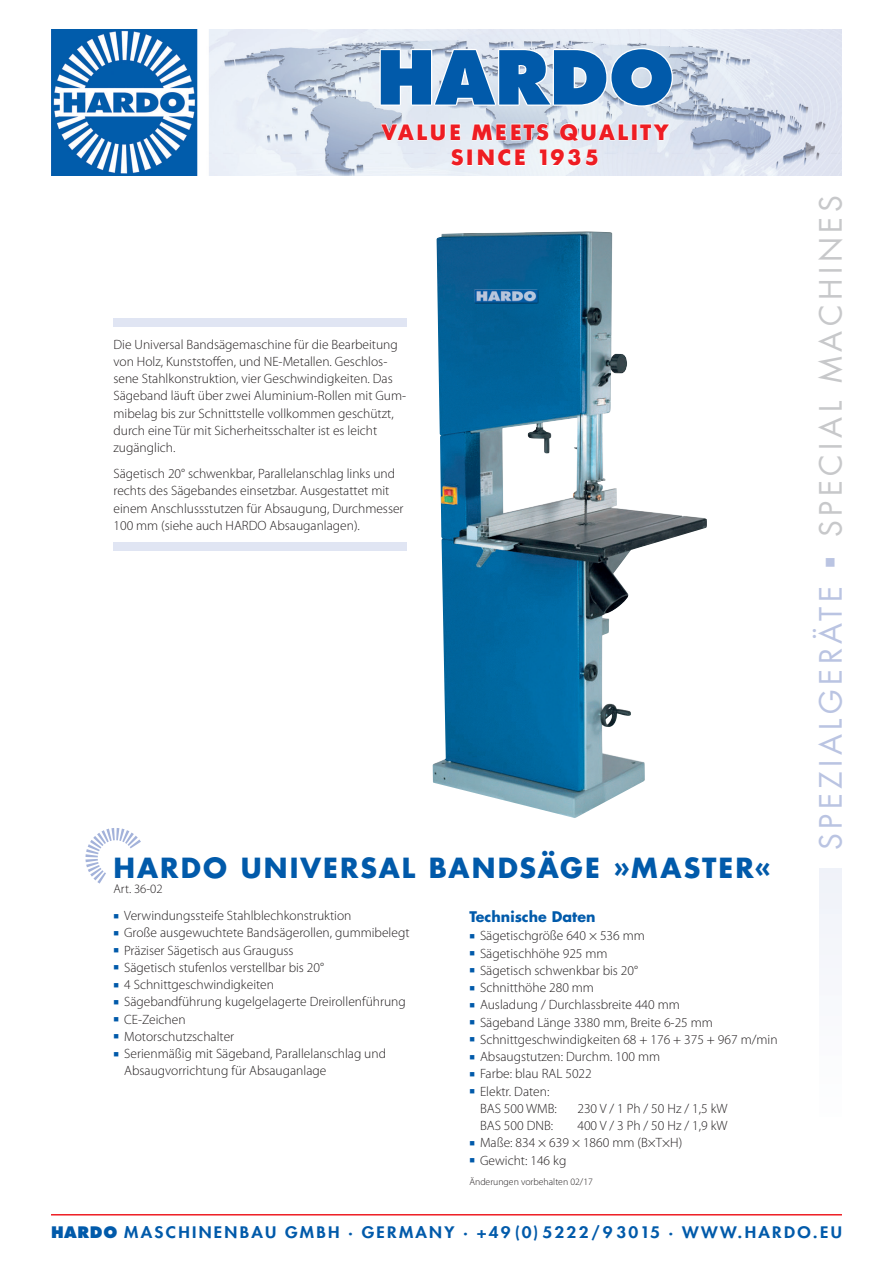
<style>
.page{position:relative;width:893px;height:1263px;background:#fff}
.page>*{position:absolute;margin:0;border:0;box-sizing:border-box;transform-origin:0 0}
.t1{font:800 72.15px "Futura Std";color:#015aaa}
.t2{font:30px "Futura Std";letter-spacing:.15em;color:#c7c8ca}
.NEU_Headline_Versali{font:700 27px "Futura Std";letter-spacing:.075em;color:#015aaa}
.t3{font:700 21.9px/25.7px "Futura BQ";letter-spacing:.11em;color:#ee1d23;text-align:center}
.t4{font:800 15.45px "Futura Std";letter-spacing:.135em;color:#015aaa;scale:1.1 1}
.NEU_Sublines{font:700 14.25px "Futura Std";color:#015aaa}
.NEU_Fließ_Bullets{font:300 13.5px/17.2px "Myriad Pro";color:#231f20}
.NEU_Fließ{font:300 13.5px/17.2px "Myriad Pro";color:#231f20}
.ArtNr{font:300 12.75px "Myriad Pro";color:#231f20}
.NEU_Unterzeile{font:300 9.75px "Myriad Pro";color:#231f20}
.s1{color:#015aaa}
.s2{color:#bac4e2}
.s3{font-style:inherit}
</style>
<div class="page">
<img style="left:433px;top:231px;width:274px;height:587px">
<svg style="left:85px;top:828px;width:56px;height:55px"></svg>
<div style="left:113px;top:318px;width:294px;height:8px;background:#e0e5f3"></div>
<div style="left:113px;top:543px;width:294px;height:8px;background:#e0e5f3"></div>
<img style="left:51px;top:30px;width:791px;height:145px">
<svg style="left:378px;top:47px;width:296px;height:61px"></svg>
<svg style="left:380px;top:123px;width:82px;height:18px"></svg>
<svg style="left:471px;top:123px;width:79px;height:18px"></svg>
<svg style="left:559px;top:122px;width:70px;height:20px"></svg>
<div style="left:632px;top:124px;width:5px;height:16px;border:1px solid #fff"></div>
<svg style="left:639px;top:123px;width:33px;height:18px"></svg>
<svg style="left:450px;top:148px;width:14px;height:19px"></svg>
<div style="left:467px;top:149px;width:6px;height:17px;border:1px solid #fff"></div>
<svg style="left:477px;top:148px;width:49px;height:210px"></svg>
<svg style="left:539px;top:148px;width:60px;height:19px"></svg>
<hr style="left:51px;top:1214px;width:791px;height:1px;background:#ee1d23">
<div style="left:819px;top:868px;width:23px;height:260px;background:#f7f9fc"></div>
<h1 class="t1" style="left:376px;top:32px;width:299px">HARDO</h1>
<h3 class="t3" style="left:381px;top:119px;width:289px">VALUE MEETS QUALITY<br>SINCE 1935</h3>
<p class="NEU_Fließ" style="left:113px;top:336px;width:294px">Die Universal Bandsägemaschine für die Bearbeitung von Holz, Kunststoffen, und NE-Metallen. Geschlos&shy;sene Stahlkonstruktion, vier Geschwindigkeiten. Das Sägeband läuft über zwei Aluminium-Rollen mit Gum&shy;mibelag bis zur Schnittstelle vollkommen geschützt, durch eine Tür mit Sicherheitsschalter ist es leicht zugänglich.</p>
<p class="NEU_Fließ" style="left:113px;top:465px;width:292px">Sägetisch 20° schwenkbar, Parallelanschlag links und rechts des Sägebandes einsetzbar. Ausgestattet mit einem Anschlussstutzen für Absaugung, Durchmesser 100 mm (siehe auch HARDO Absauganlagen).</p>
<p class="NEU_Headline_Versali" style="left:114px;top:850px;width:659px">HARDO UNIVERSAL BANDSÄGE »MASTER«</p>
<p class="ArtNr" style="left:114px;top:882px;width:51px">Art. 36-02</p>
<p class="NEU_Fließ_Bullets" style="left:114px;top:907px;width:239px"><span class="s1">■</span> Verwindungssteife Stahlblechkonstruktion</p>
<p class="NEU_Fließ_Bullets" style="left:114px;top:924px;width:298px"><span class="s1">■</span> Große ausgewuchtete Bandsägerollen, gummibelegt</p>
<p class="NEU_Fließ_Bullets" style="left:114px;top:942px;width:182px"><span class="s1">■</span> Präziser Sägetisch aus Grauguss</p>
<p class="NEU_Fließ_Bullets" style="left:114px;top:959px;width:212px"><span class="s1">■</span> Sägetisch stufenlos verstellbar bis 20°</p>
<p class="NEU_Fließ_Bullets" style="left:114px;top:976px;width:162px"><span class="s1">■</span> 4 Schnittgeschwindigkeiten</p>
<p class="NEU_Fließ_Bullets" style="left:114px;top:993px;width:294px"><span class="s1">■</span> Sägebandführung kugelgelagerte Dreirollenführung</p>
<p class="NEU_Fließ_Bullets" style="left:114px;top:1011px;width:74px"><span class="s1">■</span> CE-Zeichen</p>
<p class="NEU_Fließ_Bullets" style="left:114px;top:1028px;width:122px"><span class="s1">■</span> Motorschutzschalter</p>
<p class="NEU_Fließ_Bullets" style="left:124px;top:1045px;width:263px;text-indent:-11px"><span class="s1">■</span> Serienmäßig mit Sägeband, Parallelanschlag und<br>Absaugvorrichtung für Absauganlage</p>
<p class="NEU_Sublines" style="left:469px;top:907px;width:128px">Technische Daten</p>
<p class="NEU_Fließ_Bullets" style="left:469px;top:927px;width:177px"><span class="s1">■</span> Sägetischgröße 640 × 536 mm</p>
<p class="NEU_Fließ_Bullets" style="left:469px;top:945px;width:140px"><span class="s1">■</span> Sägetischhöhe 925 mm</p>
<p class="NEU_Fließ_Bullets" style="left:469px;top:962px;width:170px"><span class="s1">■</span> Sägetisch schwenkbar bis 20°</p>
<p class="NEU_Fließ_Bullets" style="left:469px;top:979px;width:126px"><span class="s1">■</span> Schnitthöhe 280 mm</p>
<p class="NEU_Fließ_Bullets" style="left:469px;top:996px;width:212px"><span class="s1">■</span> Ausladung / Durchlassbreite 440 mm</p>
<p class="NEU_Fließ_Bullets" style="left:469px;top:1014px;width:245px"><span class="s1">■</span> Sägeband Länge 3380 mm, Breite 6-25 mm</p>
<p class="NEU_Fließ_Bullets" style="left:469px;top:1031px;width:310px"><span class="s1">■</span> Schnittgeschwindigkeiten 68 + 176 + 375 + 967 m/min</p>
<p class="NEU_Fließ_Bullets" style="left:469px;top:1048px;width:192px"><span class="s1">■</span> Absaugstutzen: Durchm. 100 mm</p>
<p class="NEU_Fließ_Bullets" style="left:469px;top:1065px;width:124px"><span class="s1">■</span> Farbe: blau RAL 5022</p>
<p class="NEU_Fließ_Bullets" style="left:480px;top:1083px;width:78px;text-indent:-11px"><span class="s1">■</span> Elektr. Daten:<br>BAS 500 WMB:</p>
<p class="NEU_Fließ_Bullets" style="left:577px;top:1100px;width:152px">230 V / 1 Ph / 50 Hz / 1,5 kW</p>
<p class="NEU_Fließ_Bullets" style="left:480px;top:1117px;width:75px">BAS 500 DNB:</p>
<p class="NEU_Fließ_Bullets" style="left:577px;top:1117px;width:152px">400 V / 3 Ph / 50 Hz / 1,9 kW</p>
<p class="NEU_Fließ_Bullets" style="left:469px;top:1134px;width:214px"><span class="s1">■</span> Maße: 834 × 639 × 1860 mm (B×T×H)</p>
<p class="NEU_Fließ_Bullets" style="left:469px;top:1152px;width:98px"><span class="s1">■</span> Gewicht: 146 kg</p>
<p class="NEU_Unterzeile" style="left:469px;top:1176px;width:125px">Änderungen vorbehalten 02/17</p>
<h2 class="t2" style="left:812px;top:850px;width:656px;rotate:-90deg"><span class="s2">SPEZIALGERÄTE</span> <sup>■</sup> SPECIAL MACHINES</h2>
<p class="t4" style="left:51px;top:1222px;width:720px"><span class="s3">HARDO</span> MASCHINENBAU GMBH · GERMANY · +49(0)5222/93015 · WWW.HARDO.EU</p>
</div>
